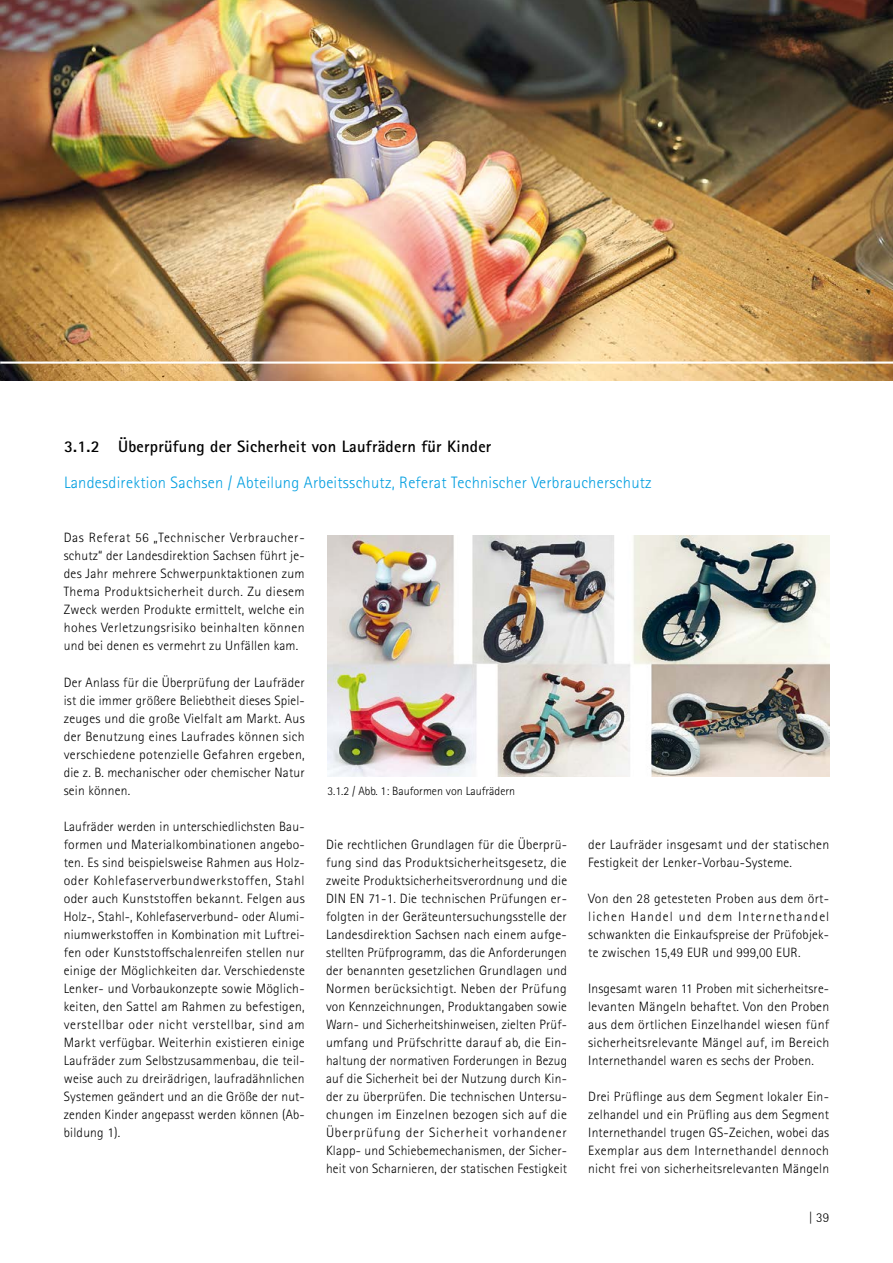
<style>
.page{position:relative;width:893px;height:1263px;background:#fff}
.page>*{position:absolute;margin:0;border:0;box-sizing:border-box;transform-origin:0 0}
.PAutor{font:300 16.5px "Rotis Sans Serif Pro";letter-spacing:.015em;color:#009ee0}
.t1{font:700 16.5px "Rotis Sans Serif Std";letter-spacing:.015em;color:#000}
.t2{font:300 13.5px/18px "Rotis Sans Serif Pro";letter-spacing:.015em;color:#000;text-align:justify}
.t3{font:300 13.5px "Rotis Sans Serif 45";color:#000}
.Figure{font:300 12px "Rotis Sans Serif Pro";color:#000}
</style>
<div class="page">
<img style="left:0;top:0;width:893px;height:381px">
<hr style="left:0;top:361px;width:893px;height:3px;background:#fff">
<img style="left:327px;top:536px;width:502px;height:240px">
<h5 class="t1" style="left:64px;top:436px;width:429px">3.1.2 Überprüfung der Sicherheit von Laufrädern für Kinder</h5>
<p class="PAutor" style="left:64px;top:473px;width:589px">Landesdirektion Sachsen / Abteilung Arbeitsschutz, Referat Technischer Verbraucherschutz</p>
<p class="t2" style="left:64px;top:529px;width:242px">Das Referat 56 „Technischer Verbraucher&shy;schutz“ der Landesdirektion Sachsen führt je&shy;des Jahr mehrere Schwerpunktaktionen zum Thema Produktsicherheit durch. Zu diesem Zweck werden Produkte ermittelt, welche ein hohes Verletzungsrisiko beinhalten können und bei denen es vermehrt zu Unfällen kam.</p>
<p class="t2" style="left:64px;top:673px;width:242px">Der Anlass für die Überprüfung der Laufräder ist die immer größere Beliebtheit dieses Spiel&shy;zeuges und die große Vielfalt am Markt. Aus der Benutzung eines Laufrades können sich verschiedene potenzielle Gefahren ergeben, die z. B. mechanischer oder chemischer Natur sein können.</p>
<p class="t2" style="left:64px;top:817px;width:243px">Laufräder werden in unterschiedlichsten Bau&shy;formen und Materialkombinationen angebo&shy;ten. Es sind beispielsweise Rahmen aus Holz&shy;oder Kohlefaserverbundwerkstoffen, Stahl oder auch Kunststoffen bekannt. Felgen aus Holz-, Stahl-, Kohlefaserverbund- oder Alumi&shy;niumwerkstoffen in Kombination mit Luftrei&shy;fen oder Kunststoffschalenreifen stellen nur einige der Möglichkeiten dar. Verschiedenste Lenker- und Vorbaukonzepte sowie Möglich&shy;keiten, den Sattel am Rahmen zu befestigen, verstellbar oder nicht verstellbar, sind am Markt verfügbar. Weiterhin existieren einige Laufräder zum Selbstzusammenbau, die teil&shy;weise auch zu dreirädrigen, laufradähnlichen Systemen geändert und an die Größe der nut&shy;zenden Kinder angepasst werden können (Ab&shy;bildung 1).</p>
<p class="Figure" style="left:327px;top:783px;width:189px">3.1.2 / Abb. 1: Bauformen von Laufrädern</p>
<p class="t2" style="left:326px;top:835px;width:243px;text-align:left">Die rechtlichen Grundlagen für die Überprü&shy;fung sind das Produktsicherheitsgesetz, die zweite Produktsicherheitsverordnung und die DIN EN 71-1. Die technischen Prüfungen er&shy;folgten in der Geräteuntersuchungsstelle der Landesdirektion Sachsen nach einem aufge&shy;stellten Prüfprogramm, das die Anforderungen der benannten gesetzlichen Grundlagen und Normen berücksichtigt. Neben der Prüfung von Kennzeichnungen, Produktangaben sowie Warn- und Sicherheitshinweisen, zielten Prüf&shy;umfang und Prüfschritte darauf ab, die Ein&shy;haltung der normativen Forderungen in Bezug auf die Sicherheit bei der Nutzung durch Kin&shy;der zu überprüfen. Die technischen Untersu&shy;chungen im Einzelnen bezogen sich auf die Überprüfung der Sicherheit vorhandener Klapp- und Schiebemechanismen, der Sicher&shy;heit von Scharnieren, der statischen Festigkeit</p>
<p class="t2" style="left:588px;top:835px;width:243px">der Laufräder insgesamt und der statischen<br>Festigkeit der Lenker-Vorbau-Systeme.</p>
<p class="t2" style="left:588px;top:889px;width:243px;text-align:left">Von den 28 getesteten Proben aus dem ört&shy;lichen Handel und dem Internethandel schwankten die Einkaufspreise der Prüfobjek&shy;te zwischen 15,49 EUR und 999,00 EUR.</p>
<p class="t2" style="left:588px;top:979px;width:243px">Insgesamt waren 11 Proben mit sicherheitsre&shy;levanten Mängeln behaftet. Von den Proben aus dem örtlichen Einzelhandel wiesen fünf sicherheitsrelevante Mängel auf, im Bereich Internethandel waren es sechs der Proben.</p>
<p class="t2" style="left:588px;top:1087px;width:243px">Drei Prüflinge aus dem Segment lokaler Ein&shy;zelhandel und ein Prüfling aus dem Segment Internethandel trugen GS-Zeichen, wobei das Exemplar aus dem Internethandel dennoch nicht frei von sicherheitsrelevanten Mängeln</p>
<p class="t3" style="left:808px;top:1209px;width:22px">| 39</p>
</div>
